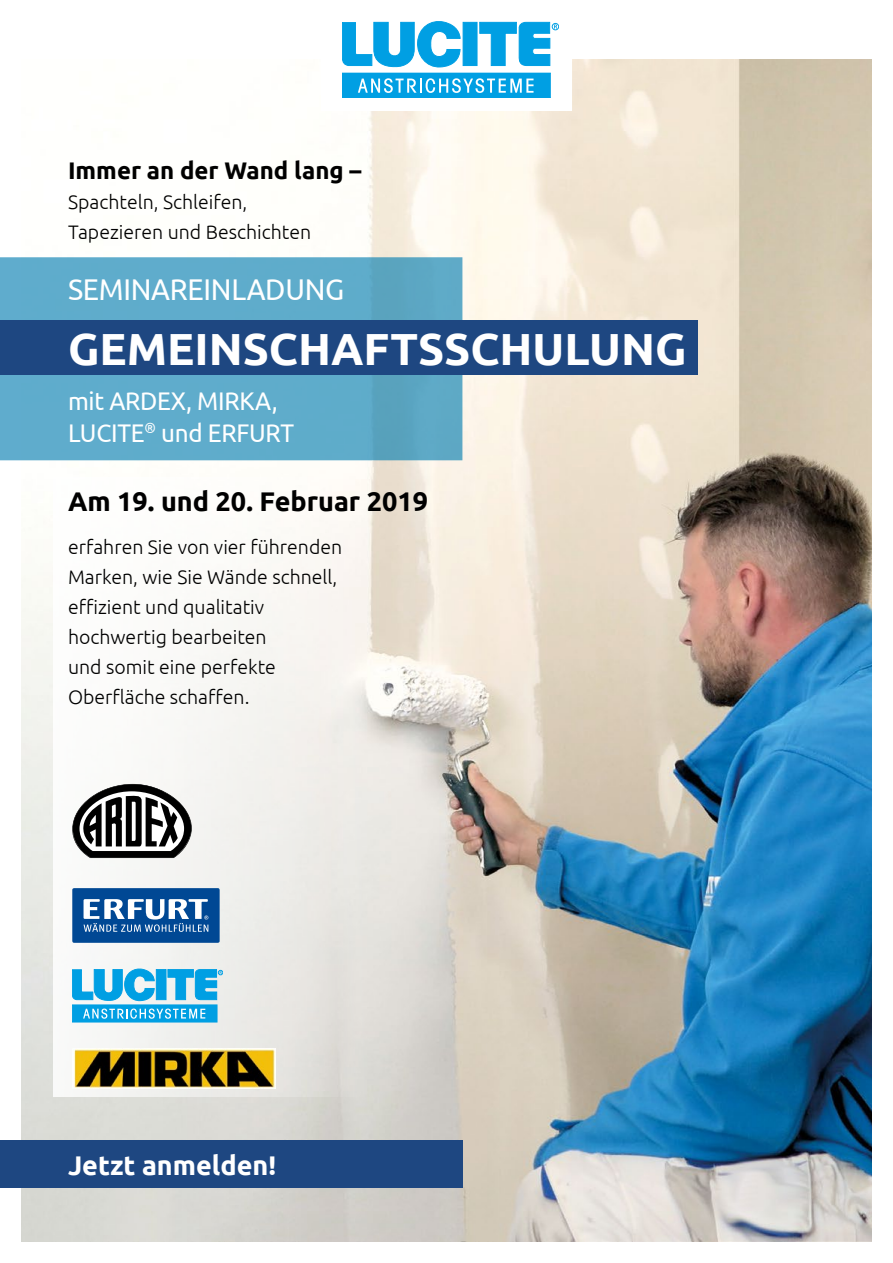
<style>
.page{position:relative;width:893px;height:1263px;background:#fff}
.page>*{position:absolute;margin:0;border:0;box-sizing:border-box;transform-origin:0 0}
.t1{font:700 45px "Ubuntu";color:#fff}
.t2{font:30px "Ubuntu";letter-spacing:-.01em;color:#fff;scale:.95 1}
.t3{font:700 27px "Ubuntu";color:#000}
.t4{font:700 27px "Ubuntu";color:#fff}
.t5{font:25.5px/31.5px "Ubuntu";letter-spacing:-.01em;color:#fff;scale:.95 1}
.t6{font:700 24px "Ubuntu";color:#000}
.t7{font:300 19.5px/30px "Ubuntu";color:#000}
</style>
<div class="page">
<img style="left:21px;top:60px;width:851px;height:1182px">
<svg style="left:53px;top:477px;width:319px;height:620px;fill:#f7f6f2"></svg>
<svg style="left:0;top:257px;width:462px;height:203px;fill:#5faccb"></svg>
<div style="left:0;top:320px;width:697px;height:55px;background:#1e4781"></div>
<div style="left:0;top:1140px;width:462px;height:48px;background:#1e4781"></div>
<svg style="left:321px;top:21px;width:251px;height:90px"></svg>
<div style="left:156px;top:969px;width:10px;height:31px;background:#009fe3;border:1px solid #009fe3"></div>
<svg style="left:72px;top:969px;width:82px;height:32px"></svg>
<svg style="left:168px;top:969px;width:55px;height:31px"></svg>
<div style="left:72px;top:1005px;width:145px;height:17px;background:#009fe3"></div>
<svg style="left:83px;top:1008px;width:122px;height:11px"></svg>
<svg style="left:72px;top:784px;width:120px;height:74px"></svg>
<img style="left:72px;top:1048px;width:204px;height:40px">
<div style="left:72px;top:888px;width:148px;height:55px;background:#004894;border-radius:2px"></div>
<svg style="left:84px;top:899px;width:124px;height:33px"></svg>
<p class="t6" style="left:68px;top:156px;width:295px">Immer an der Wand lang –</p>
<p class="t7" style="left:68px;top:186px;width:245px">Spachteln, Schleifen,<br>Tapezieren und Beschichten</p>
<h2 class="t2" style="left:68px;top:271px;width:292px">SEMINAREINLADUNG</h2>
<h1 class="t1" style="left:68px;top:322px;width:620px">GEMEINSCHAFTSSCHULUNG</h1>
<h3 class="t5" style="left:68px;top:385px;width:240px">mit ARDEX, MIRKA,<br>LUCITE<sup>®</sup> und ERFURT</h3>
<h3 class="t3" style="left:68px;top:485px;width:362px">Am 19. und 20. Februar 2019</h3>
<p class="t7" style="left:68px;top:531px;width:276px">erfahren Sie von vier führenden<br>Marken, wie Sie Wände schnell, effizient und qualitativ hochwertig bearbeiten<br>und somit eine perfekte<br>Oberfläche schaffen.</p>
<h3 class="t4" style="left:68px;top:1148px;width:210px">Jetzt anmelden!</h3>
</div>
